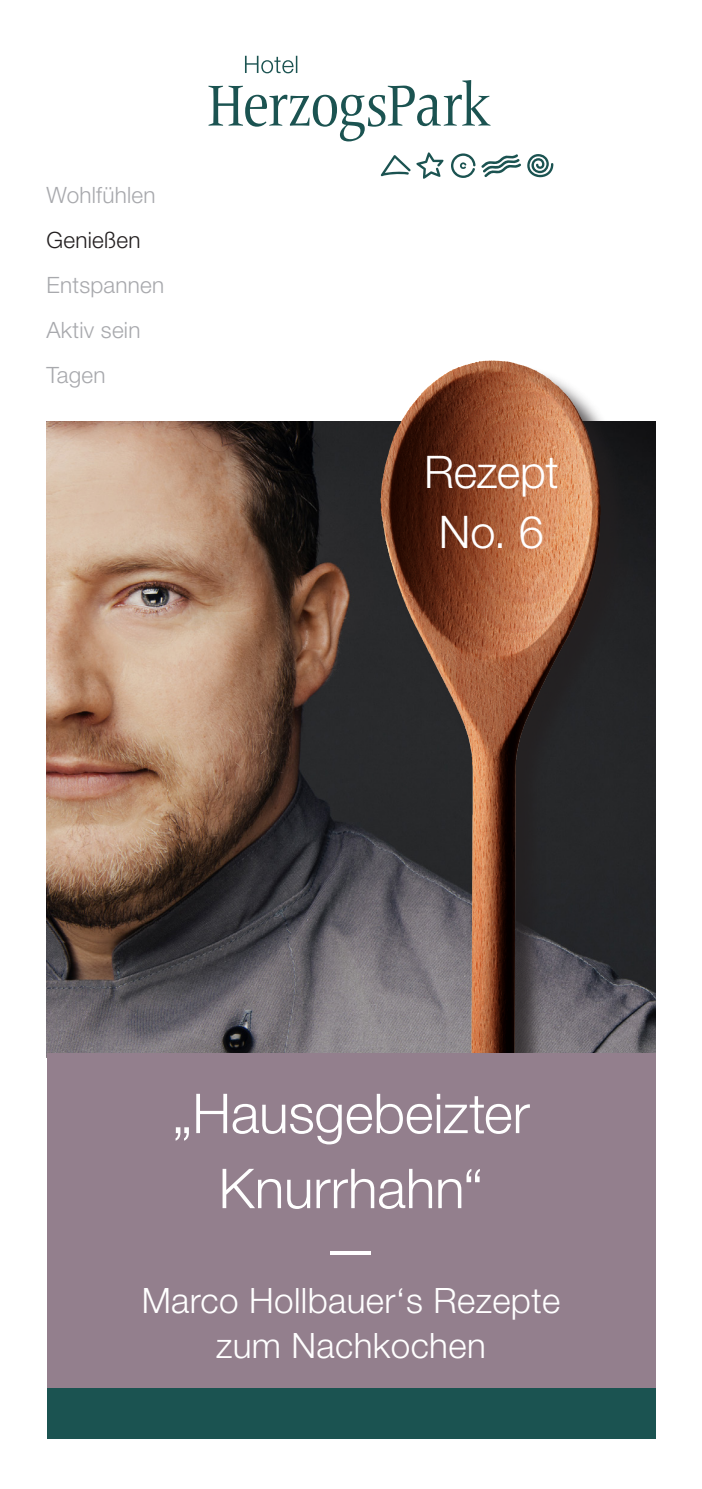
<style>
.page{position:relative;width:702px;height:1489px;background:#fff}
.page>*{position:absolute;margin:0;border:0;box-sizing:border-box;transform-origin:0 0}
.t1{font:300 55px/75px "Helvetica Neue LT Std";letter-spacing:-.005em;color:#fff;text-align:center}
.t2{font:300 45px "Helvetica Neue LT Std";letter-spacing:-.005em;color:#fff}
.t3{font:300 35px "Helvetica Neue LT Std";letter-spacing:.01em;color:#fff}
.t4{font:300 22.5px "Helvetica Neue LT Std";letter-spacing:.01em;color:#a8a9ad}
.t5{font:300 22.5px "Helvetica Neue LT Std";letter-spacing:.01em;color:#231f20}
</style>
<div class="page">
<img style="left:46px;top:421px;width:609px;height:632px">
<svg style="left:245px;top:56px;width:52px;height:17px"></svg>
<svg style="left:208px;top:80px;width:282px;height:61px"></svg>
<svg style="left:380px;top:152px;width:173px;height:27px"></svg>
<div style="left:385px;top:365px;width:246px;height:723px;background:#231f20;opacity:.75"></div>
<img style="left:394px;top:360px;width:97px;height:77px">
<div style="left:46px;top:1053px;width:609px;height:345px;background:#937f8d"></div>
<div style="left:46px;top:1387px;width:609px;height:51px;background:#1b5351"></div>
<p class="t4" style="left:46px;top:181px;width:110px">Wohlfühlen</p>
<p class="t5" style="left:46px;top:226px;width:95px">Genießen</p>
<p class="t4" style="left:46px;top:271px;width:119px">Entspannen</p>
<p class="t4" style="left:46px;top:316px;width:95px">Aktiv sein</p>
<p class="t4" style="left:46px;top:361px;width:60px">Tagen</p>
<p class="t2" style="left:424px;top:444px;width:136px">Rezept</p>
<p class="t2" style="left:439px;top:504px;width:107px">No. 6</p>
<p class="t1" style="left:172px;top:1074px;width:359px">„Hausgebeizter<br>Knurrhahn“</p>
<p class="t1" style="left:323px;top:1209px;width:56px">—</p>
<p class="t3" style="left:142px;top:1279px;width:420px">Marco Hollbauer‘s Rezepte</p>
<p class="t3" style="left:216px;top:1324px;width:271px">zum Nachkochen</p>
</div>
